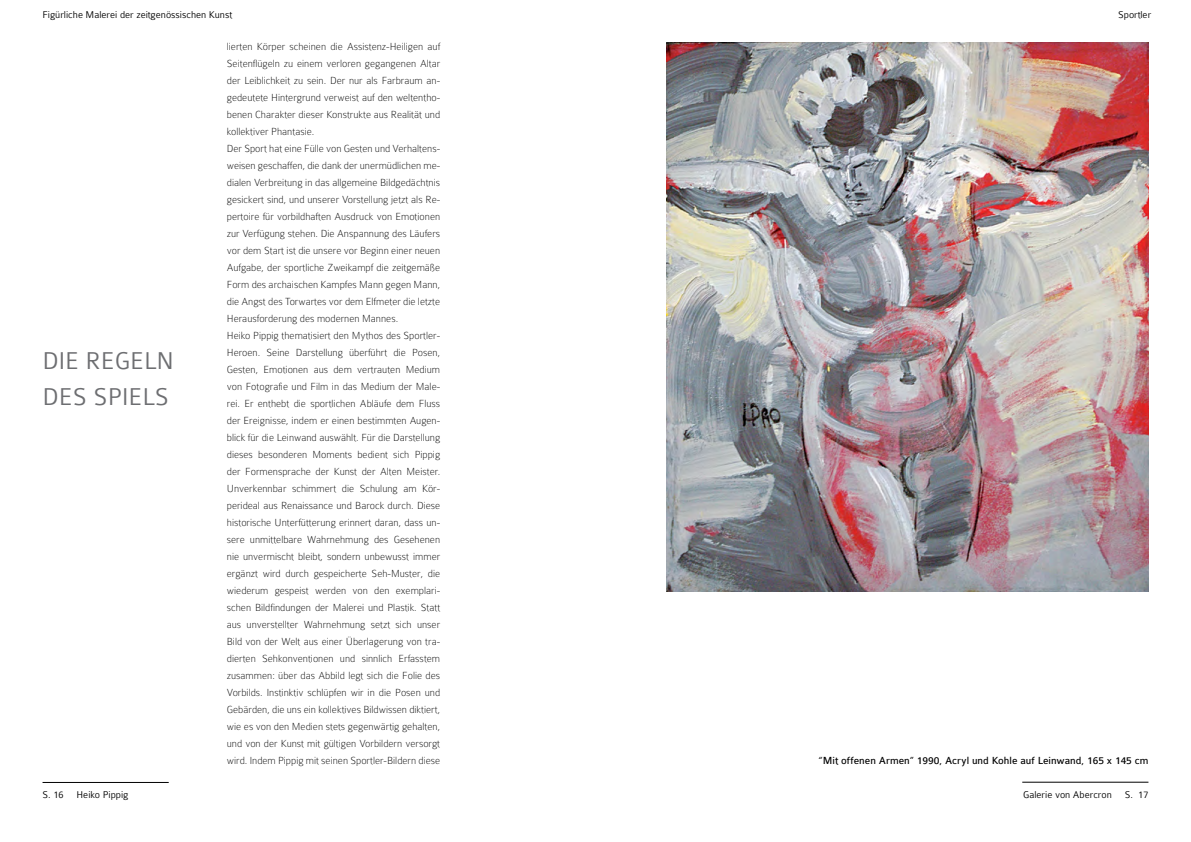
<style>
.page{position:relative;width:1191px;height:842px;background:#fff}
.page>*{position:absolute;margin:0;border:0;box-sizing:border-box;transform-origin:0 0}
.t1{font:300 26px/36px "Colaborate";color:#6d6e71}
.t2{font:100 11px/17px "Colaborate";color:#000}
.t3{font:11px "Colaborate";color:#000}
.t4{font:300 10.5px "Colaborate";color:#000}
</style>
<div class="page">
<hr style="left:43px;top:782px;width:126px;height:1px;background:#000">
<hr style="left:1022px;top:782px;width:126px;height:1px;background:#000">
<img style="left:666px;top:43px;width:482px;height:549px">
<p class="t4" style="left:43px;top:9px;width:191px">Figürliche Malerei der zeitgenössischen Kunst</p>
<p class="t4" style="left:1118px;top:9px;width:35px">Sportler</p>
<h1 class="t1" style="left:43px;top:342px;width:73px">Die Regeln des</h1>
<h1 class="t1" style="left:93px;top:378px;width:27px">Spiels</h1>
<p class="t2" style="left:227px;top:38px;width:215px">lierten Körper scheinen die Assistenz-Heiligen auf Seitenflügeln zu einem verloren gegangenen Altar der Leiblichkeit zu sein. Der nur als Farbraum an&shy;gedeutete Hintergrund verweist auf den weltentho&shy;benen Charakter dieser Konstrukte aus Realität und kollektiver Phantasie.<br>Der Sport hat eine Fülle von Gesten und Verhaltens&shy;weisen geschaffen, die dank der unermüdlichen me&shy;dialen Verbreitung in das allgemeine Bildgedächtnis gesickert sind, und unserer Vorstellung jetzt als Re&shy;pertoire für vorbildhaften Ausdruck von Emotionen zur Verfügung stehen. Die Anspannung des Läufers vor dem Start ist die unsere vor Beginn einer neuen Aufgabe, der sportliche Zweikampf die zeitgemäße Form des archaischen Kampfes Mann gegen Mann, die Angst des Torwartes vor dem Elfmeter die letzte Herausforderung des modernen Mannes.<br>Heiko Pippig thematisiert den Mythos des Sportler-Heroen. Seine Darstellung überführt die Posen, Gesten, Emotionen aus dem vertrauten Medium von Fotografie und Film in das Medium der Male&shy;rei. Er enthebt die sportlichen Abläufe dem Fluss der Ereignisse, indem er einen bestimmten Augen&shy;blick für die Leinwand auswählt. Für die Darstellung dieses besonderen Moments bedient sich Pippig der Formensprache der Kunst der Alten Meister.<br>Unverkennbar schimmert die Schulung am Kör&shy;perideal aus Renaissance und Barock durch. Diese historische Unterfütterung erinnert daran, dass un&shy;sere unmittelbare Wahrnehmung des Gesehenen nie unvermischt bleibt, sondern unbewusst immer ergänzt wird durch gespeicherte Seh-Muster, die wiederum gespeist werden von den exemplari&shy;schen Bildfindungen der Malerei und Plastik. Statt aus unverstellter Wahrnehmung setzt sich unser Bild von der Welt aus einer Überlagerung von tra&shy;dierten Sehkonventionen und sinnlich Erfasstem zusammen: über das Abbild legt sich die Folie des Vorbilds. Instinktiv schlüpfen wir in die Posen und Gebärden, die uns ein kollektives Bildwissen diktiert, wie es von den Medien stets gegenwärtig gehalten, und von der Kunst mit gültigen Vorbildern versorgt wird. Indem Pippig mit seinen Sportler-Bildern diese</p>
<p class="t3" style="left:818px;top:755px;width:331px">“Mit offenen Armen” 1990, Acryl und Kohle auf Leinwand, 165 x 145 cm</p>
<p class="t4" style="left:43px;top:789px;width:87px">S. 16 Heiko Pippig</p>
<p class="t4" style="left:1023px;top:789px;width:127px">Galerie von Abercron S. 17</p>
</div>
